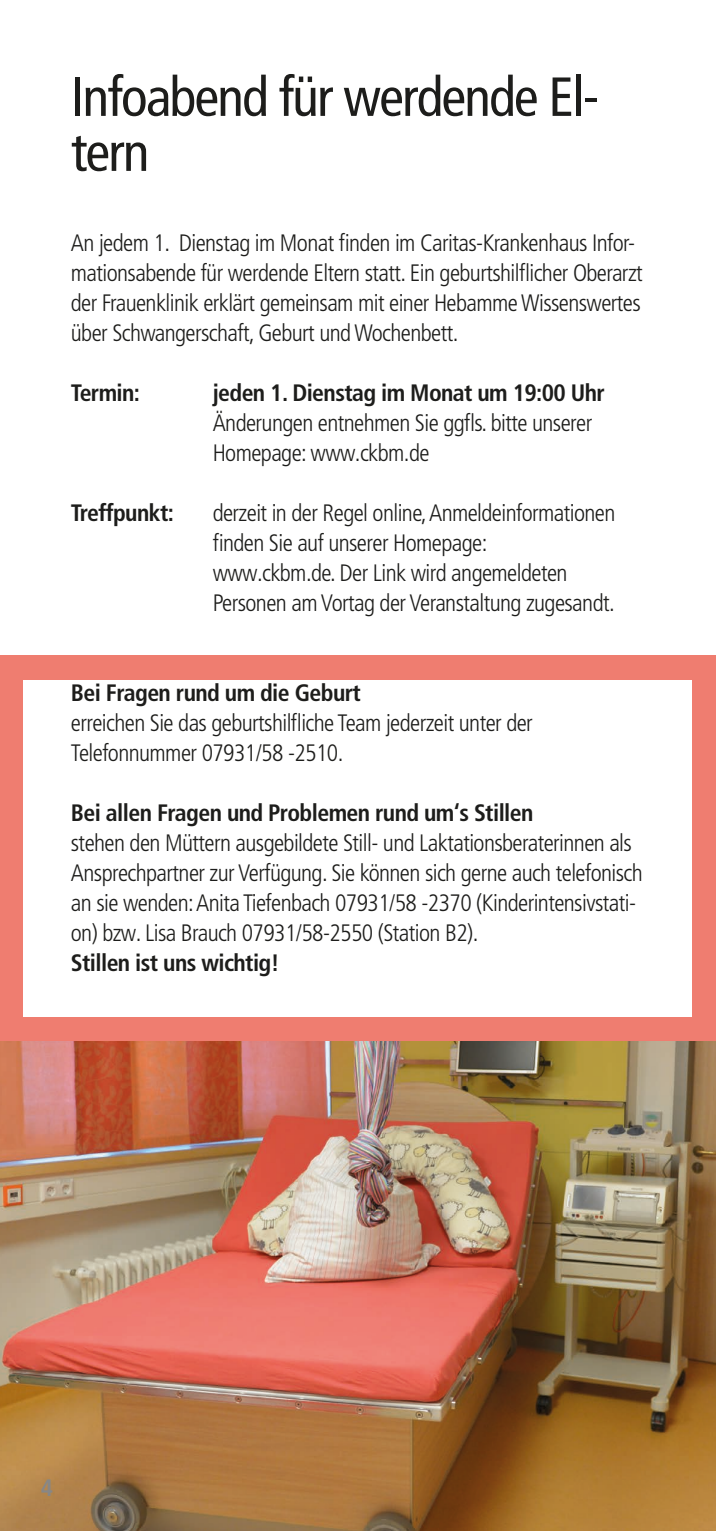
<style>
.page{position:relative;width:716px;height:1531px;background:#fff}
.page>*{position:absolute;margin:0;border:0;box-sizing:border-box;transform-origin:0 0}
.Kurse{font:condensed 55px/55px "Frutiger LT Pro";letter-spacing:-.03em;color:#1d1d1b}
.frutiger_light_conde{font:300 condensed 23.75px/30px "Frutiger LT Pro";letter-spacing:-.025em;color:#1d1d1b}
.frutiger_bold_condes{font:700 condensed 23.75px "Frutiger LT Pro";letter-spacing:-.025em;color:#1d1d1b}
.frutiger_light_conde-2{font:700 condensed 23.75px "Frutiger LT Pro";letter-spacing:-.025em;color:#1d1d1b}
.frutiger_condensed_9{font:700 condensed 23.75px "Frutiger LT Pro";color:#878787}
</style>
<div class="page">
<div style="left:0;top:656px;width:716px;height:24px;background:#ef7d70"></div>
<div style="left:0;top:1017px;width:716px;height:25px;background:#ef7d70"></div>
<div style="left:692px;top:659px;width:24px;height:457px;background:#ef7d70"></div>
<div style="left:0;top:663px;width:23px;height:448px;background:#ef7d70"></div>
<img style="left:0;top:1041px;width:716px;height:490px">
<p class="Kurse" style="left:71px;top:70px;width:529px">Infoabend für werdende El&shy;tern</p>
<p class="frutiger_light_conde" style="left:71px;top:228px;width:573px">An jedem 1. Dienstag im Monat finden im Caritas-Krankenhaus Infor&shy;mationsabende für werdende Eltern statt. Ein geburtshilflicher Oberarzt der Frauenklinik erklärt gemeinsam mit einer Hebamme Wissenswertes über Schwangerschaft, Geburt und Wochenbett.</p>
<p class="frutiger_light_conde-2" style="left:71px;top:379px;width:71px">Termin:</p>
<p class="frutiger_light_conde-2" style="left:213px;top:379px;width:394px">jeden 1. Dienstag im Monat um 19:00 Uhr</p>
<p class="frutiger_light_conde" style="left:213px;top:408px;width:381px">Änderungen entnehmen Sie ggfls. bitte unserer<br>Homepage: www.ckbm.de</p>
<p class="frutiger_light_conde-2" style="left:71px;top:499px;width:105px">Treffpunkt:</p>
<p class="frutiger_light_conde" style="left:213px;top:498px;width:404px">derzeit in der Regel online, Anmeldeinformationen finden Sie auf unserer Homepage: www.ckbm.de. Der Link wird angemeldeten Personen am Vortag der Veranstaltung zugesandt.</p>
<p class="frutiger_bold_condes" style="left:71px;top:679px;width:291px">Bei Fragen rund um die Geburt</p>
<p class="frutiger_light_conde" style="left:71px;top:708px;width:463px">erreichen Sie das geburtshilfliche Team jederzeit unter der</p>
<p class="frutiger_light_conde" style="left:71px;top:738px;width:274px">Telefonnummer 07931/58 -2510.</p>
<p class="frutiger_bold_condes" style="left:71px;top:799px;width:464px">Bei allen Fragen und Problemen rund um‘s Stillen</p>
<p class="frutiger_light_conde" style="left:71px;top:828px;width:573px">stehen den Müttern ausgebildete Still- und Laktationsberaterinnen als Ansprechpartner zur Verfügung. Sie können sich gerne auch telefonisch an sie wenden: Anita Tiefenbach 07931/58 -2370 (Kinderintensivstati&shy;on) bzw. Lisa Brauch 07931/58-2550 (Station B2).</p>
<p class="frutiger_bold_condes" style="left:71px;top:949px;width:210px">Stillen ist uns wichtig!</p>
<p class="frutiger_condensed_9" style="left:28px;top:1474px;width:26px">44</p>
</div>
